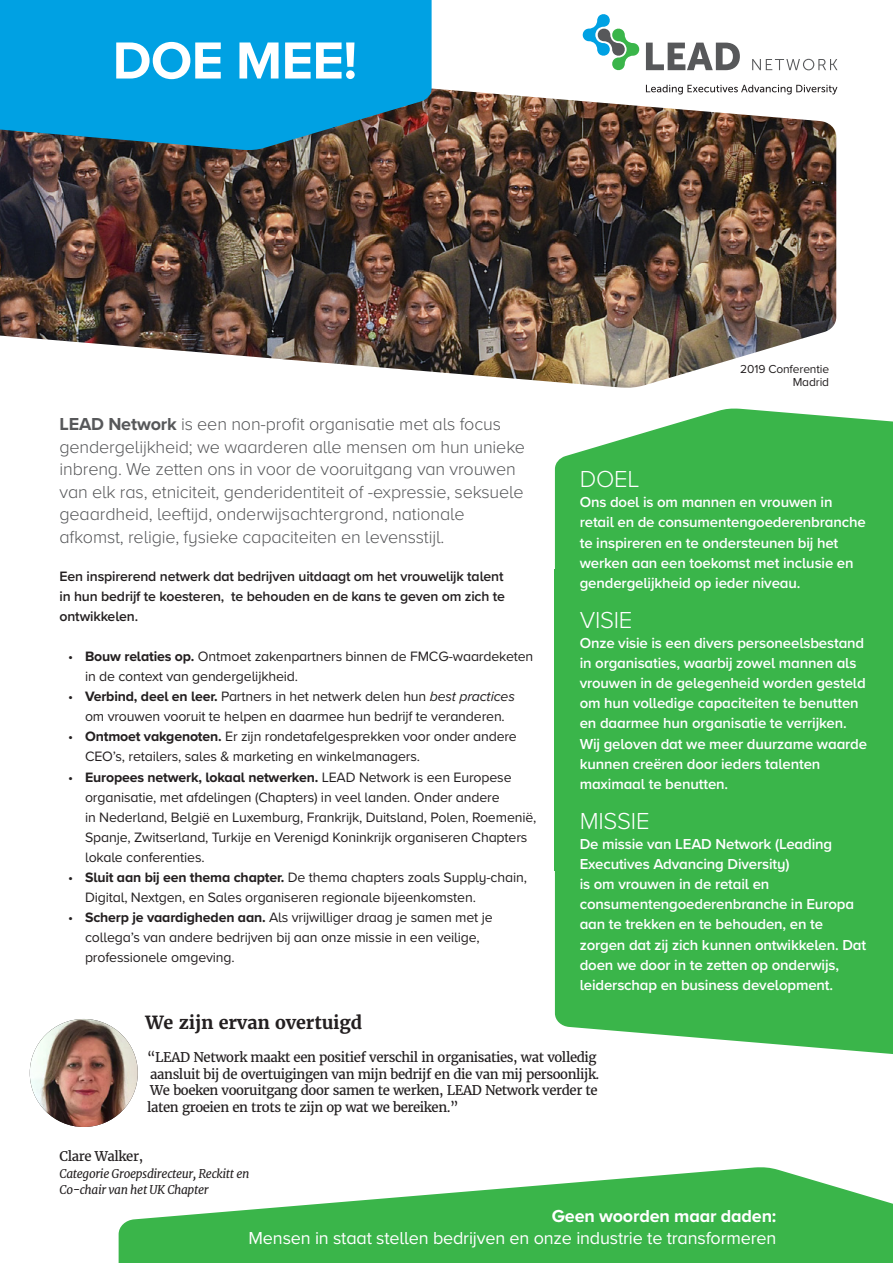
<style>
.page{position:relative;width:893px;height:1263px;background:#fff}
.page>*{position:absolute;margin:0;border:0;box-sizing:border-box;transform-origin:0 0}
.t1{font:700 54px "Proxima Nova A";letter-spacing:-.01em;color:#fff}
.t2{font:300 24px "Proxima Nova A";letter-spacing:-.01em;color:#fff}
.t3{font:300 18px/22.5px "Proxima Nova A";letter-spacing:-.01em;color:#57585a}
.t4{font:18px "Proxima Nova A";letter-spacing:-.01em;color:#fff}
.t5{font:700 18px "Proxima Nova A";letter-spacing:-.01em;color:#fff}
.t6{font:700 18px "Merriweather";letter-spacing:-.01em;color:#231f20}
.t7{font:600 15px/20.1px "Proxima Nova A";letter-spacing:-.01em;color:#fff}
.t8{font:14.1px/20.1px "Proxima Nova A";letter-spacing:-.01em;color:#231f20}
.t9{font:600 14.1px/20.1px "Proxima Nova A";letter-spacing:-.01em;color:#231f20;text-align:justify}
.t10{font:13.2px/16.5px "Merriweather";letter-spacing:-.03em;color:#231f20}
.t11{font:italic 12px "Merriweather";letter-spacing:-.03em;color:#231f20}
.t12{font:12px "Proxima Nova A";letter-spacing:-.01em;color:#231f20}
.s1{font-weight:700}
.s2{font-style:italic}
</style>
<div class="page">
<img style="left:0;top:42px;width:838px;height:451px">
<svg style="left:555px;top:870px;width:338px;height:184px;background:#49ba57"></svg>
<div style="left:555px;top:569px;width:338px;height:301px;background:#3ab54a"></div>
<svg style="left:0;top:0;width:432px;height:150px;background:#0996d0"></svg>
<svg style="left:555px;top:408px;width:338px;height:161px;background:#4fbc5d"></svg>
<svg style="left:646px;top:43px;width:94px;height:27px"></svg>
<svg style="left:752px;top:59px;width:85px;height:11px"></svg>
<svg style="left:582px;top:14px;width:58px;height:57px"></svg>
<svg style="left:646px;top:85px;width:191px;height:9px"></svg>
<img style="left:30px;top:1019px;width:108px;height:108px;border-radius:54px">
<svg style="left:119px;top:1167px;width:774px;height:96px;fill:#3ab54a"></svg>
<p class="t1" style="left:113px;top:20px;width:246px">DOE MEE!</p>
<p class="t3" style="left:60px;top:412px;width:467px"><span class="s1">LEAD Network</span> is een non-profit organisatie met als focus gendergelijkheid; we waarderen alle mensen om hun unieke inbreng. We zetten ons in voor de vooruitgang van vrouwen van elk ras, etniciteit, genderidentiteit of -expressie, seksuele geaardheid, leeftijd, onderwijsachtergrond, nationale afkomst, religie, fysieke capaciteiten en levensstijl.</p>
<p class="t9" style="left:60px;top:565px;width:447px">Een inspirerend netwerk dat bedrijven uitdaagt om het vrouwelijk talent in hun bedrijf te koesteren, te behouden en de kans te geven om zich te ontwikkelen.</p>
<p class="t8" style="left:85px;top:645px;width:450px;text-indent:-17px">• <span class="s1">Bouw relaties op.</span> Ontmoet zakenpartners binnen de FMCG-waardeketen in de context van gendergelijkheid.</p>
<p class="t8" style="left:68px;top:686px;width:448px;text-align:center">• <span class="s1">Verbind, deel en leer.</span> Partners in het netwerk delen hun <span class="s2">best practices </span>om vrouwen vooruit te helpen en daarmee hun bedrijf te veranderen.</p>
<p class="t8" style="left:85px;top:726px;width:433px;text-indent:-17px">• <span class="s1">Ontmoet vakgenoten.</span> Er zijn rondetafelgesprekken voor onder andere<br>CEO’s, retailers, sales &amp; marketing en winkelmanagers.</p>
<p class="t8" style="left:85px;top:766px;width:453px;text-indent:-17px">• <span class="s1">Europees netwerk, lokaal netwerken.</span> LEAD Network is een Europese organisatie, met afdelingen (Chapters) in veel landen. Onder andere<br>in Nederland, België en Luxemburg, Frankrijk, Duitsland, Polen, Roemenië, Spanje, Zwitserland, Turkije en Verenigd Koninkrijk organiseren Chapters lokale conferenties.</p>
<p class="t8" style="left:85px;top:867px;width:443px;text-indent:-17px">• <span class="s1">Sluit aan bij een thema chapter.</span> De thema chapters zoals Supply-chain,<br>Digital, Nextgen, en Sales organiseren regionale bijeenkomsten.</p>
<p class="t8" style="left:85px;top:907px;width:409px;text-indent:-17px">• <span class="s1">Scherp je vaardigheden aan.</span> Als vrijwilliger draag je samen met je collega’s van andere bedrijven bij aan onze missie in een veilige, professionele omgeving.</p>
<p class="t6" style="left:145px;top:1011px;width:218px">We zijn ervan overtuigd</p>
<p class="t12" style="left:740px;top:360px;width:90px">2019 Conferentie</p>
<p class="t12" style="left:793px;top:373px;width:38px">Madrid</p>
<p class="t2" style="left:580px;top:461px;width:61px">DOEL</p>
<p class="t7" style="left:580px;top:492px;width:288px">Ons doel is om mannen en vrouwen in retail en de consumentengoederenbranche te inspireren en te ondersteunen bij het werken aan een toekomst met inclusie en gendergelijkheid op ieder niveau.</p>
<p class="t2" style="left:580px;top:602px;width:54px">VISIE</p>
<p class="t7" style="left:580px;top:632px;width:289px">Onze visie is een divers personeelsbestand in organisaties, waarbij zowel mannen als vrouwen in de gelegenheid worden gesteld om hun volledige capaciteiten te benutten en daarmee hun organisatie te verrijken.<br>Wij geloven dat we meer duurzame waarde kunnen creëren door ieders talenten maximaal te benutten.</p>
<p class="t2" style="left:580px;top:803px;width:71px">MISSIE</p>
<p class="t7" style="left:580px;top:833px;width:288px">De missie van LEAD Network (Leading Executives Advancing Diversity)<br>is om vrouwen in de retail en consumentengoederenbranche in Europa aan te trekken en te behouden, en te zorgen dat zij zich kunnen ontwikkelen. Dat doen we door in te zetten op onderwijs, leiderschap en business development.</p>
<p class="t10" style="left:147px;top:1049px;width:454px">“LEAD Network maakt een positief verschil in organisaties, wat volledig aansluit bij de overtuigingen van mijn bedrijf en die van mij persoonlijk.<br>We boeken vooruitgang door samen te werken, LEAD Network verder te laten groeien en trots te zijn op wat we bereiken.”</p>
<p class="t10" style="left:60px;top:1148px;width:85px">Clare Walker,</p>
<p class="t11" style="left:60px;top:1166px;width:191px">Categorie Groepsdirecteur, Reckitt en</p>
<p class="t11" style="left:60px;top:1182px;width:151px">Co-chair van het UK Chapter</p>
<p class="t5" style="left:552px;top:1202px;width:226px">Geen woorden maar daden:</p>
<p class="t4" style="left:249px;top:1225px;width:529px">Mensen in staat stellen bedrijven en onze industrie te transformeren</p>
</div>
